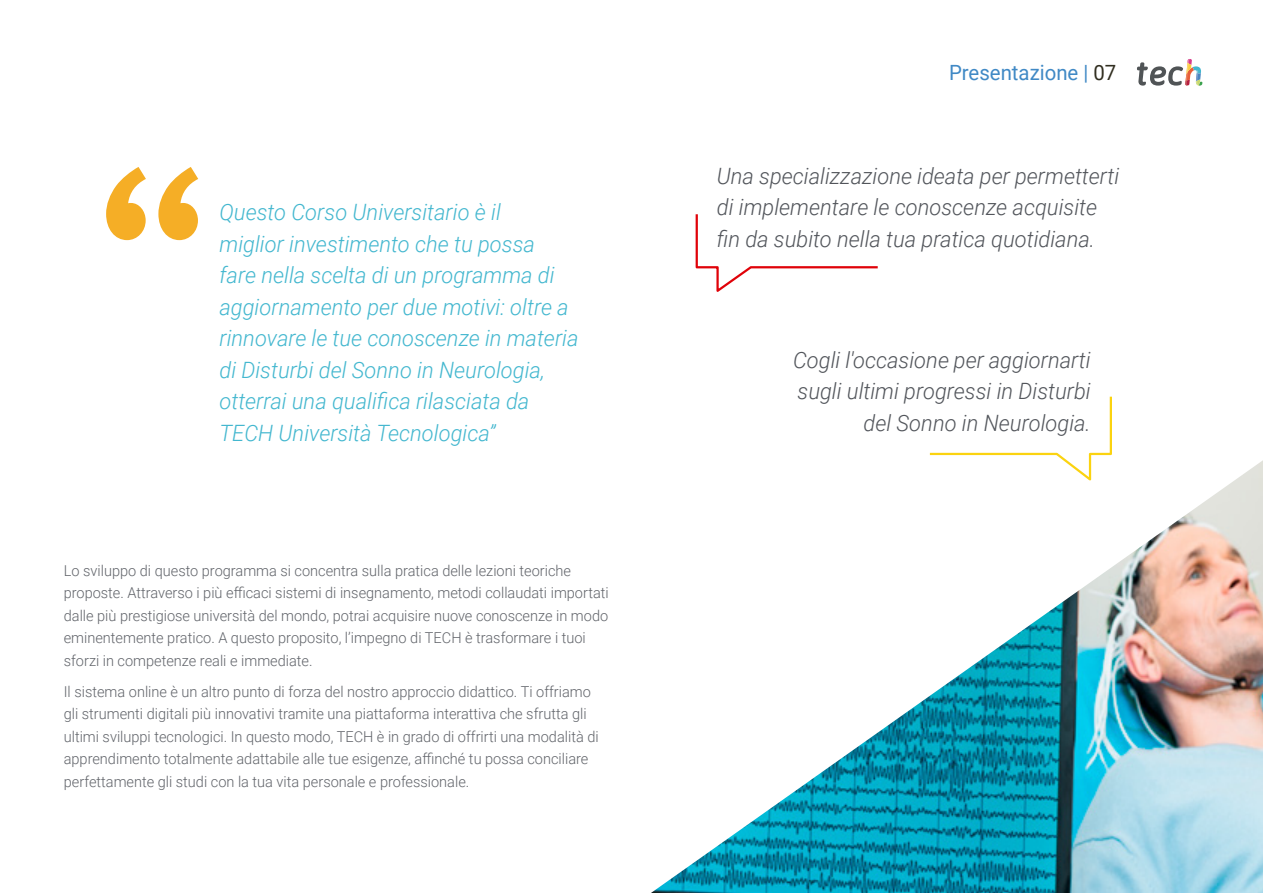
<style>
.page{position:relative;width:1263px;height:893px;background:#fff}
.page>*{position:absolute;margin:0;border:0;box-sizing:border-box;transform-origin:0 0}
.t1{font:italic 300 22.5px/31.5px "Roboto";color:#43b7cf}
.t2{font:italic 300 22.5px/31.5px "Roboto";color:#52555b}
.t3{font:21px "Roboto";color:#4089c5}
.t4{font:300 15px/22.5px "Roboto";color:#61646a}
.s1{color:#312e20}
</style>
<div class="page">
<img style="left:651px;top:460px;width:612px;height:433px">
<svg style="left:1137px;top:59px;width:65px;height:27px"></svg>
<svg style="left:106px;top:167px;width:92px;height:73px"></svg>
<svg style="left:695px;top:214px;width:183px;height:78px"></svg>
<svg style="left:928px;top:396px;width:185px;height:88px"></svg>
<p class="t1" style="left:219px;top:196px;width:360px">Questo Corso Universitario è il<br>miglior investimento che tu possa<br>fare nella scelta di un programma di aggiornamento per due motivi: oltre a rinnovare le tue conoscenze in materia di Disturbi del Sonno in Neurologia, otterrai una qualifica rilasciata da TECH Università Tecnologica”</p>
<p class="t4" style="left:64px;top:558px;width:546px">Lo sviluppo di questo programma si concentra sulla pratica delle lezioni teoriche proposte. Attraverso i più efficaci sistemi di insegnamento, metodi collaudati importati dalle più prestigiose università del mondo, potrai acquisire nuove conoscenze in modo eminentemente pratico. A questo proposito, l’impegno di TECH è trasformare i tuoi sforzi in competenze reali e immediate.</p>
<p class="t4" style="left:64px;top:679px;width:536px">Il sistema online è un altro punto di forza del nostro approccio didattico. Ti offriamo gli strumenti digitali più innovativi tramite una piattaforma interattiva che sfrutta gli ultimi sviluppi tecnologici. In questo modo, TECH è in grado di offrirti una modalità di apprendimento totalmente adattabile alle tue esigenze, affinché tu possa conciliare perfettamente gli studi con la tua vita personale e professionale.</p>
<h2 class="t3" style="left:949px;top:57px;width:169px">Presentazione | <span class="s1">07</span></h2>
<h1 class="t2" style="left:717px;top:159px;width:404px">Una specializzazione ideata per permetterti di implementare le conoscenze acquisite fin da subito nella tua pratica quotidiana.</h1>
<h1 class="t2" style="left:793px;top:343px;width:299px;text-align:right">Cogli l'occasione per aggiornarti sugli ultimi progressi in Disturbi del Sonno in Neurologia.</h1>
</div>
